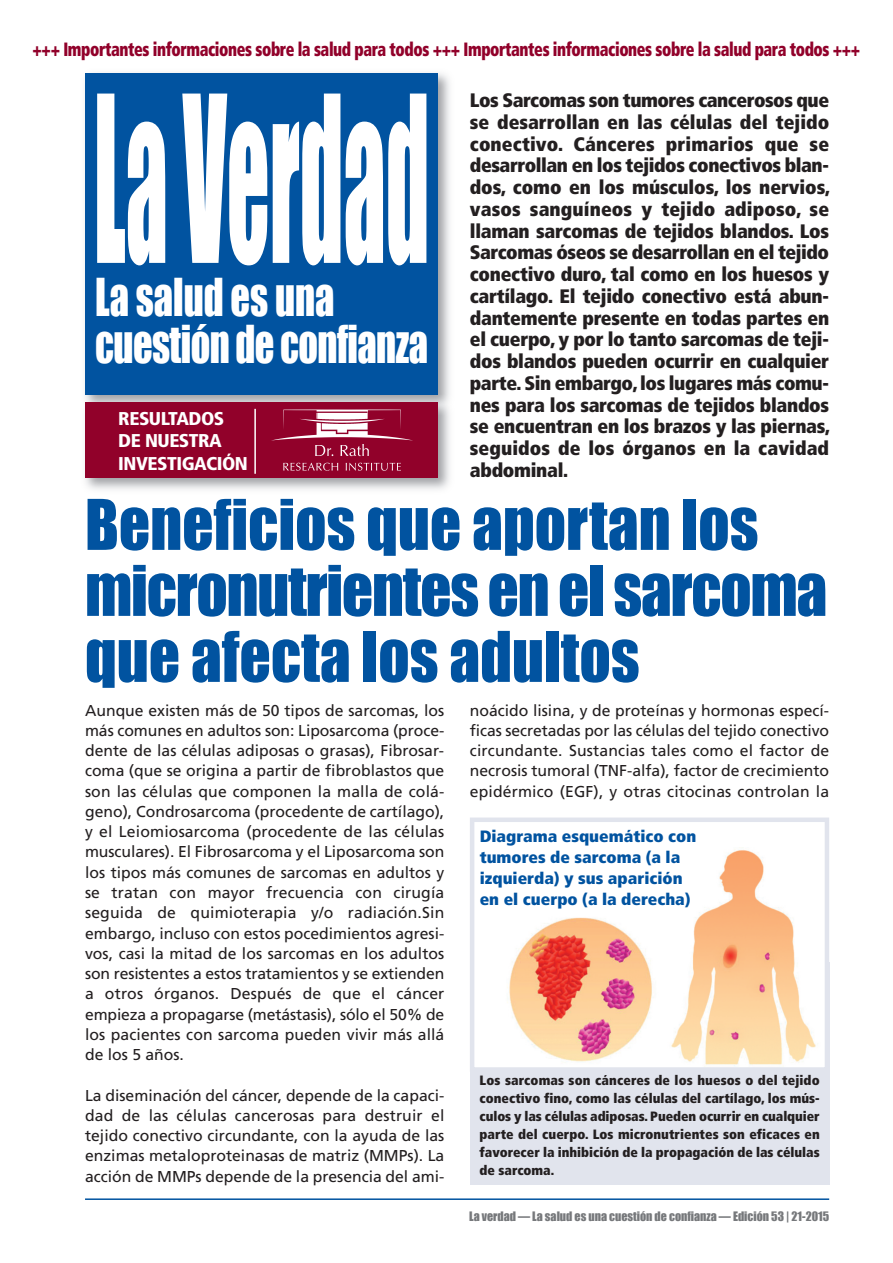
<style>
.page{position:relative;width:893px;height:1263px;background:#fff}
.page>*{position:absolute;margin:0;border:0;box-sizing:border-box;transform-origin:0 0}
.t1{font:214.2px "Impact";color:#fff;scale:.39 1}
.t2{font:64.5px/66px "Impact";color:#0153a0;scale:.95 1}
.t3{font:48px/46.5px "Impact";letter-spacing:-.015em;color:#fff;scale:.8 1}
.t4{font:900 condensed 19.5px/21.8px "Frutiger LT";letter-spacing:.005em;color:#231f20;text-align:justify}
.t5{font:900 condensed 19.2px "Frutiger LT";letter-spacing:-.025em;color:#91012a;scale:.82 1}
.t6{font:900 condensed 18.6px/22.5px "Frutiger LT";letter-spacing:-.025em;color:#fff;scale:1.05 1}
.t7{font:900 condensed 16.35px/21px "Frutiger LT";color:#0153a0;scale:1.05 1}
.t8{font:15.75px/20.2px "Frutiger LT";letter-spacing:.005em;color:#231f20;text-align:justify}
.t9{font:900 condensed 13.5px/18px "Frutiger LT";color:#231f20;text-align:justify}
.t10{font:12px "Impact";color:#76787b}
</style>
<div class="page">
<img style="left:85px;top:73px;width:365px;height:417px">
<div style="left:85px;top:74px;width:353px;height:321px;background:#0153a0"></div>
<div style="left:85px;top:402px;width:353px;height:76px;background:#91012a"></div>
<svg style="left:283px;top:463px;width:55px;height:8px"></svg>
<svg style="left:346px;top:463px;width:55px;height:8px"></svg>
<svg style="left:271px;top:409px;width:142px;height:47px"></svg>
<img style="left:317px;top:413px;width:50px;height:6px">
<img style="left:322px;top:423px;width:46px;height:10px">
<hr style="left:254px;top:409px;width:2px;height:65px;background:#fff">
<hr style="left:85px;top:1198px;width:744px;height:2px;background:#0153a0">
<div style="left:470px;top:963px;width:359px;height:222px;background:#e1e4ed"></div>
<div style="left:474px;top:822px;width:351px;height:245px;background:#fff"></div>
<img style="left:507px;top:849px;width:309px;height:218px">
<div style="left:470px;top:817px;width:359px;height:255px;border:4px solid #e1e4ed"></div>
<p class="t5" style="left:33px;top:42px;width:1011px">+++ Importantes informaciones sobre la salud para todos +++ Importantes informaciones sobre la salud para todos +++</p>
<h1 class="t1" style="left:94px;top:47px;width:862px">La Verdad</h1>
<p class="t4" style="left:470px;top:91px;width:362px">Los Sarcomas son tumores cancerosos que se desarrollan en las células del tejido conectivo. Cánceres primarios que se desarrollan en los tejidos conectivos blan&shy;dos, como en los músculos, los nervios, vasos sanguíneos y tejido adiposo, se llaman sarcomas de tejidos blandos. Los Sarcomas óseos se desarrollan en el tejido conectivo duro, tal como en los huesos y cartílago. El tejido conectivo está abun&shy;dantemente presente en todas partes en el cuerpo, y por lo tanto sarcomas de teji&shy;dos blandos pueden ocurrir en cualquier parte. Sin embargo, los lugares más comu&shy;nes para los sarcomas de tejidos blandos se encuentran en los brazos y las piernas, seguidos de los órganos en la cavidad abdominal.</p>
<h2 class="t2" style="left:85px;top:491px;width:783px">Beneficios que aportan los micronutrientes en el sarcoma que afecta los adultos</h2>
<h3 class="t3" style="left:95px;top:274px;width:418px">La salud es una cuestión de confianza</h3>
<p class="t6" style="left:118px;top:408px;width:125px">RESULTADOS<br>DE NUESTRA<br>INVESTIGACIÓN</p>
<p class="t8" style="left:85px;top:701px;width:361px">Aunque existen más de 50 tipos de sarcomas, los más comunes en adultos son: Liposarcoma (proce&shy;dente de las células adiposas o grasas), Fibrosar&shy;coma (que se origina a partir de fibroblastos que son las células que componen la malla de colá&shy;geno), Condrosarcoma (procedente de cartílago), y el Leiomiosarcoma (procedente de las células musculares). El Fibrosarcoma y el Liposarcoma son los tipos más comunes de sarcomas en adultos y se tratan con mayor frecuencia con cirugía seguida de quimioterapia y/o radiación.Sin embargo, incluso con estos pocedimientos agresi&shy;vos, casi la mitad de los sarcomas en los adultos son resistentes a estos tratamientos y se extienden a otros órganos. Después de que el cáncer empieza a propagarse (metástasis), sólo el 50% de los pacientes con sarcoma pueden vivir más allá de los 5 años.</p>
<p class="t8" style="left:85px;top:1086px;width:361px">La diseminación del cáncer, depende de la capaci&shy;dad de las células cancerosas para destruir el tejido conectivo circundante, con la ayuda de las enzimas metaloproteinasas de matriz (MMPs). La acción de MMPs depende de la presencia del ami-</p>
<p class="t8" style="left:470px;top:701px;width:361px">noácido lisina, y de proteínas y hormonas especí&shy;ficas secretadas por las células del tejido conectivo circundante. Sustancias tales como el factor de necrosis tumoral (TNF-alfa), factor de crecimiento epidérmico (EGF), y otras citocinas controlan la</p>
<p class="t7" style="left:480px;top:827px;width:208px">Diagrama esquemático con tumores de sarcoma (a la izquierda) y sus aparición en el cuerpo (a la derecha)</p>
<p class="t9" style="left:480px;top:1073px;width:342px">Los sarcomas son cánceres de los huesos o del tejido conectivo fino, como las células del cartílago, los mús&shy;culos y las células adiposas. Pueden ocurrir en cualquier parte del cuerpo. Los micronutrientes son eficaces en favorecer la inhibición de la propagación de las células de sarcoma.</p>
<p class="t10" style="left:469px;top:1209px;width:362px">La verdad — La salud es una cuestión de confianza — Edición 53 | 21-2015</p>
</div>
